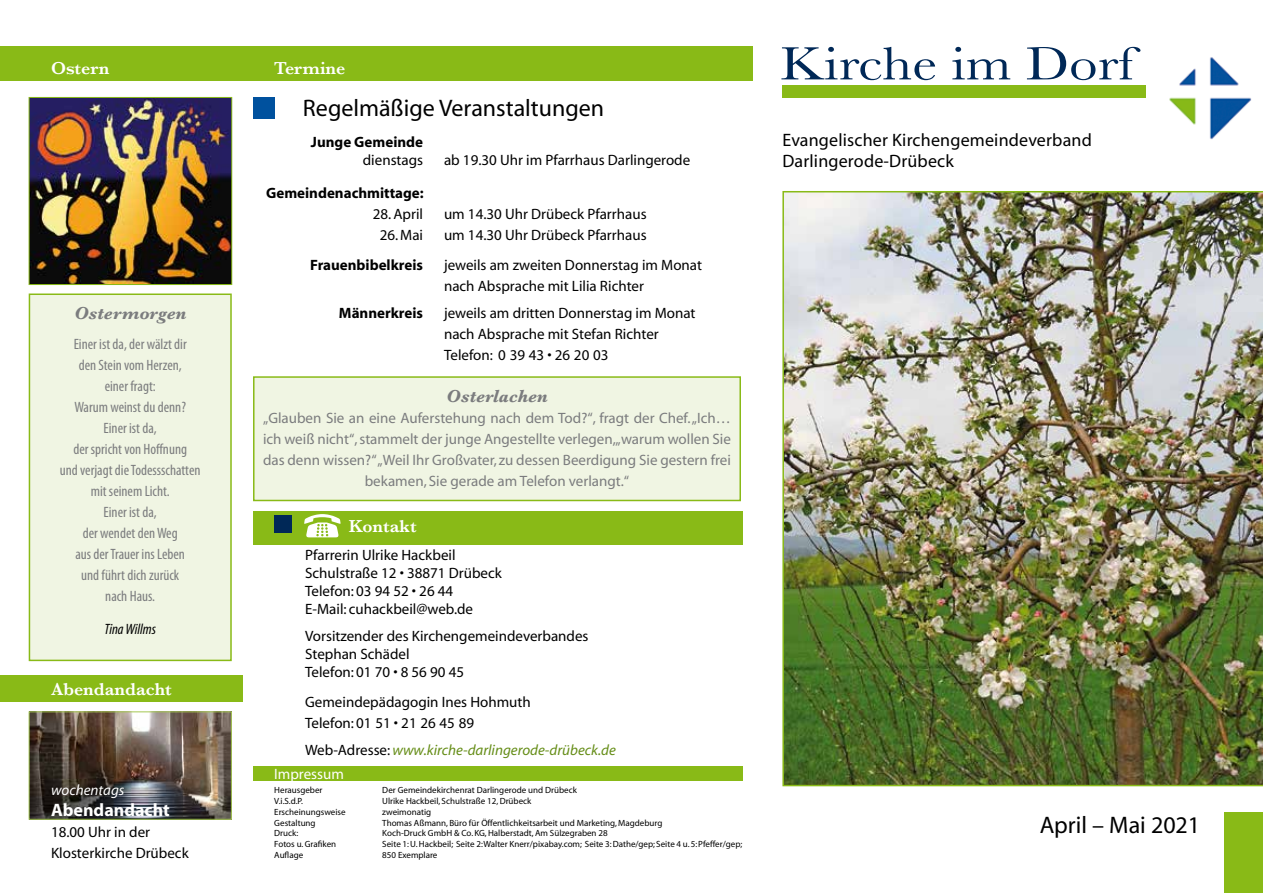
<style>
.page{position:relative;width:1263px;height:893px;background:#fff}
.page>*{position:absolute;margin:0;border:0;box-sizing:border-box;transform-origin:0 0}
.t1{font:54px "Monotype Sorts";color:#fff}
.t2{font:48.45px "Baskerville";color:#002857;scale:1.18 1}
.t3{font:24px "Myriad";color:#000}
.t4{font:18px/21px "Myriad";letter-spacing:.01em;color:#000}
.t5{font:600 18px "Baskerville";color:#fff}
.t6{font:italic 700 18px "Baskerville";color:#7b7c7e}
.t7{font:700 18px "Myriad";color:#fff}
.t8{font:15px/21px "Myriad";color:#000}
.t9{font:15px/21px "Myriad";color:#7b7c7e;text-align:center}
.t10{font:condensed 15px/21px "Myriad Pro";color:#7b7c7e;text-align:center}
.t11{font:700 15px "Myriad";color:#000}
.t12{font:italic 15px "Myriad";color:#658d17}
.t13{font:italic 15px "Myriad";color:#fff}
.t14{font:italic condensed 15px "Myriad";color:#000}
.t15{font:15px "Myriad";color:#fff}
.t16{font:9px "Myriad";color:#000}
.s1{font-style:normal;color:#000}
</style>
<div class="page">
<div style="left:253px;top:511px;width:489px;height:34px;background:#89ba17"></div>
<div style="left:274px;top:516px;width:17px;height:17px;background:#002857"></div>
<img style="left:1169px;top:57px;width:83px;height:83px">
<div style="left:242px;top:47px;width:511px;height:34px;background:#89ba17"></div>
<div style="left:0;top:47px;width:247px;height:34px;background:#89ba17"></div>
<div style="left:782px;top:85px;width:363px;height:12px;background:#89ba17"></div>
<div style="left:1225px;top:812px;width:38px;height:81px;background:#89ba17"></div>
<div style="left:253px;top:766px;width:489px;height:15px;background:#89ba17"></div>
<div style="left:254px;top:377px;width:486px;height:123px;background:#f0f5e3"></div>
<div style="left:253px;top:376px;width:488px;height:125px;border:2px solid #89ba17"></div>
<img style="left:782px;top:191px;width:481px;height:595px">
<img style="left:31px;top:713px;width:199px;height:105px">
<div style="left:29px;top:711px;width:203px;height:109px;border:1px solid #a5c753"></div>
<img style="left:31px;top:99px;width:199px;height:184px">
<div style="left:29px;top:97px;width:203px;height:188px;border:1px solid #89ba17"></div>
<div style="left:0;top:676px;width:242px;height:26px;background:#89ba17"></div>
<div style="left:253px;top:98px;width:21px;height:21px;background:#00519e"></div>
<div style="left:29px;top:294px;width:202px;height:366px;background:#f0f5e3"></div>
<div style="left:29px;top:293px;width:203px;height:368px;border:2px solid #89ba17"></div>
<p class="t5" style="left:51px;top:56px;width:60px">Ostern</p>
<p class="t6" style="left:74px;top:301px;width:114px">Ostermorgen</p>
<p class="t10" style="left:60px;top:334px;width:142px">Einer ist da, der wälzt dir<br>den Stein vom Herzen,<br>einer fragt:<br>Warum weinst du denn?<br>Einer ist da,<br>der spricht von Hoffnung<br>und verjagt die Todessschatten mit seinem Licht.<br>Einer ist da,<br>der wendet den Weg<br>aus der Trauer ins Leben<br>und führt dich zurück<br>nach Haus.</p>
<p class="t14" style="left:104px;top:622px;width:53px">Tina Willms</p>
<p class="t5" style="left:51px;top:676px;width:122px">Abendandacht</p>
<p class="t13" style="left:51px;top:782px;width:75px">wochentags</p>
<p class="t7" style="left:51px;top:801px;width:120px">Abendandacht</p>
<p class="t8" style="left:51px;top:822px;width:139px">18.00 Uhr in der<br>Klosterkirche Drübeck</p>
<p class="t5" style="left:274px;top:56px;width:73px">Termine</p>
<h3 class="t3" style="left:303px;top:96px;width:303px">Regelmäßige Veranstaltungen</h3>
<p class="t8" style="left:444px;top:150px;width:248px">ab 19.30 Uhr im Pfarrhaus Darlingerode</p>
<p class="t11" style="left:311px;top:135px;width:114px">Junge Gemeinde</p>
<p class="t8" style="left:363px;top:150px;width:62px">dienstags</p>
<p class="t11" style="left:266px;top:186px;width:159px">Gemeindenachmittage:</p>
<p class="t8" style="left:373px;top:204px;width:52px">28. April</p>
<p class="t8" style="left:380px;top:225px;width:45px">26. Mai</p>
<p class="t11" style="left:310px;top:258px;width:114px">Frauenbibelkreis</p>
<p class="t11" style="left:339px;top:306px;width:86px">Männerkreis</p>
<p class="t8" style="left:444px;top:204px;width:204px">um 14.30 Uhr Drübeck Pfarrhaus um 14.30 Uhr Drübeck Pfarrhaus</p>
<p class="t8" style="left:444px;top:255px;width:260px">jeweils am zweiten Donnerstag im Monat nach Absprache mit Lilia Richter</p>
<p class="t8" style="left:444px;top:303px;width:253px">jeweils am dritten Donnerstag im Monat nach Absprache mit Stefan Richter<br>Telefon: 0 39 43 • 26 20 03</p>
<p class="t6" style="left:446px;top:384px;width:103px">Osterlachen</p>
<p class="t9" style="left:263px;top:408px;width:469px">„Glauben Sie an eine Auferstehung nach dem Tod?“, fragt der Chef. „Ich… ich weiß nicht“, stammelt der junge Angestellte verlegen, „warum wollen Sie das denn wissen?“ „Weil Ihr Großvater, zu dessen Beerdigung Sie gestern frei bekamen, Sie gerade am Telefon verlangt.“</p>
<h1 class="t1" style="left:303px;top:497px;width:40px">%</h1>
<p class="t5" style="left:349px;top:514px;width:69px">Kontakt</p>
<p class="t8" style="left:305px;top:547px;width:198px;line-height:18px">Pfarrerin Ulrike Hackbeil<br>Schulstraße 12 • 38871 Drübeck<br>Telefon: 03 94 52 • 26 44<br>E-Mail: cuhackbeil@web.de</p>
<p class="t8" style="left:305px;top:628px;width:285px;line-height:18px">Vorsitzender des Kirchengemeindeverbandes<br>Stephan Schädel<br>Telefon: 01 70 • 8 56 90 45</p>
<p class="t8" style="left:305px;top:692px;width:227px">Gemeindepädagogin Ines Hohmuth<br>Telefon: 01 51 • 21 26 45 89</p>
<p class="t12" style="left:305px;top:743px;width:312px"><span class="s1">Web-Adresse:</span> www.kirche-darlingerode-drübeck.de</p>
<p class="t15" style="left:274px;top:766px;width:71px">Impressum</p>
<p class="t16" style="left:274px;top:786px;width:50px">Herausgeber</p>
<p class="t16" style="left:382px;top:786px;width:196px">Der Gemeindekirchenrat Darlingerode und Drübeck</p>
<p class="t16" style="left:274px;top:796px;width:30px">V.i.S.d.P.</p>
<p class="t16" style="left:382px;top:796px;width:151px">Ulrike Hackbeil, Schulstraße 12, Drübeck</p>
<p class="t16" style="left:274px;top:807px;width:73px">Erscheinungsweise</p>
<p class="t16" style="left:382px;top:807px;width:50px">zweimonatig</p>
<p class="t16" style="left:274px;top:818px;width:43px">Gestaltung</p>
<p class="t16" style="left:382px;top:818px;width:282px">Thomas Aßmann, Büro für Öffentlichkeitsarbeit und Marketing, Magdeburg</p>
<p class="t16" style="left:274px;top:829px;width:26px">Druck:</p>
<p class="t16" style="left:382px;top:829px;width:227px">Koch-Druck GmbH &amp; Co. KG, Halberstadt, Am Sülzegraben 28</p>
<p class="t16" style="left:274px;top:840px;width:63px">Fotos u. Grafiken</p>
<p class="t16" style="left:382px;top:840px;width:362px">Seite 1: U. Hackbeil; Seite 2: Walter Knerr/pixabay.com; Seite 3: Dathe/gep; Seite 4 u. 5: Pfeffer/gep;</p>
<p class="t16" style="left:274px;top:850px;width:30px">Auflage</p>
<p class="t16" style="left:382px;top:850px;width:57px">850 Exemplare</p>
<h2 class="t2" style="left:780px;top:33px;width:301px">Kirche im Dorf</h2>
<p class="t4" style="left:782px;top:130px;width:311px">Evangelischer Kirchengemeindeverband<br>Darlingerode-Drübeck</p>
<h3 class="t3" style="left:1040px;top:813px;width:162px">April – Mai 2021</h3>
</div>
